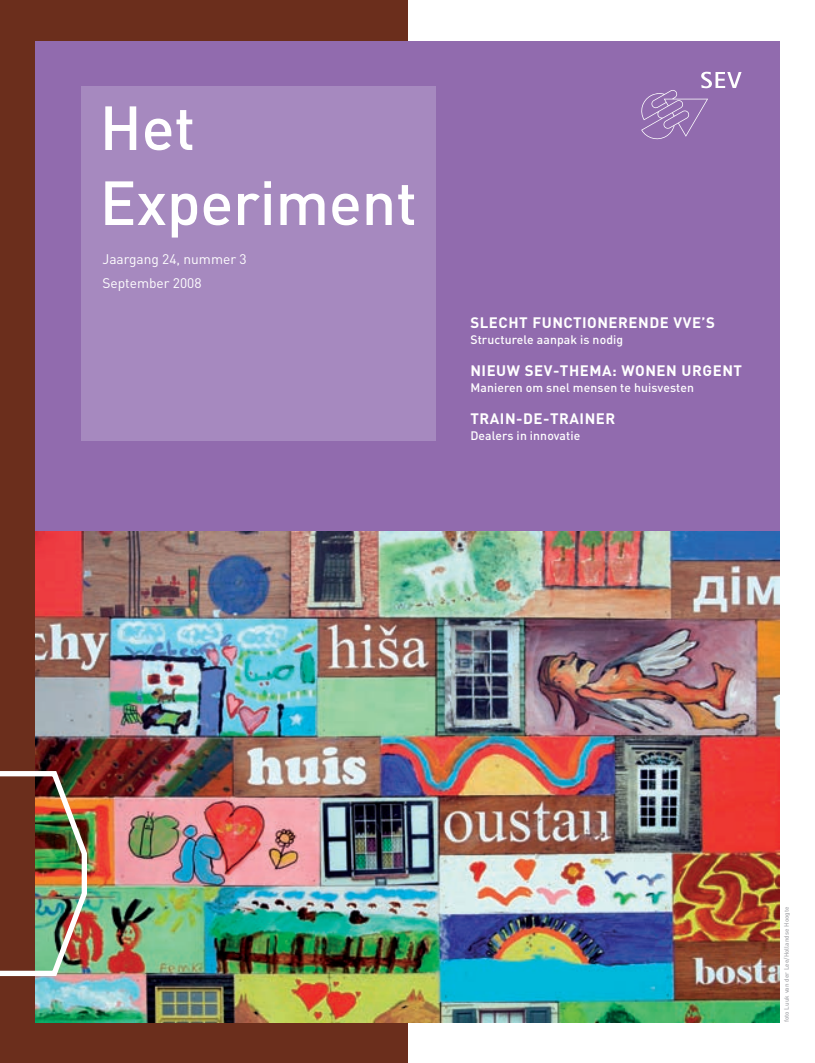
<style>
.page{position:relative;width:815px;height:1063px;background:#fff}
.page>*{position:absolute;margin:0;border:0;box-sizing:border-box;transform-origin:0 0}
.t1{font:700 15px "DIN";letter-spacing:.035em;color:#fff}
.t2{font:13.75px/24px "DIN";color:#fff}
.t3{font:500 12.25px "DIN";letter-spacing:.01em;color:#fff}
.t4{font:500 6.25px "DIN";letter-spacing:.01em;color:#a8a9ad}
</style>
<div class="page">
<div style="left:0;top:0;width:407px;height:1063px;background:#6b2e1c"></div>
<div style="left:35px;top:41px;width:745px;height:981px;background:#916bae"></div>
<img style="left:35px;top:531px;width:745px;height:491px">
<div style="left:81px;top:86px;width:355px;height:354px;background:#a689bf"></div>
<svg style="left:641px;top:72px;width:101px;height:68px"></svg>
<img style="left:0;top:768px;width:90px;height:211px">
<svg style="left:105px;top:106px;width:87px;height:44px"></svg>
<svg style="left:105px;top:181px;width:309px;height:57px"></svg>
<p class="t2" style="left:102px;top:247px;width:146px">Jaargang 24, nummer 3<br>September 2008</p>
<p class="t1" style="left:470px;top:313px;width:245px">SLECHT FUNCTIONERENDE VVE’S</p>
<p class="t3" style="left:470px;top:332px;width:154px">Structurele aanpak is nodig</p>
<p class="t1" style="left:470px;top:361px;width:273px">N IEUW SEV-THEMA: WONEN URGENT</p>
<p class="t3" style="left:470px;top:380px;width:225px">Manieren om snel mensen te huisvesten</p>
<p class="t1" style="left:470px;top:409px;width:146px">TRAIN-DE-TRAINER</p>
<p class="t3" style="left:470px;top:428px;width:112px">Dealers in innovatie</p>
<p class="t4" style="left:783px;top:1022px;width:117px;rotate:-90deg">foto Luuk van der Lee/Hollandse Hoogte</p>
</div>
